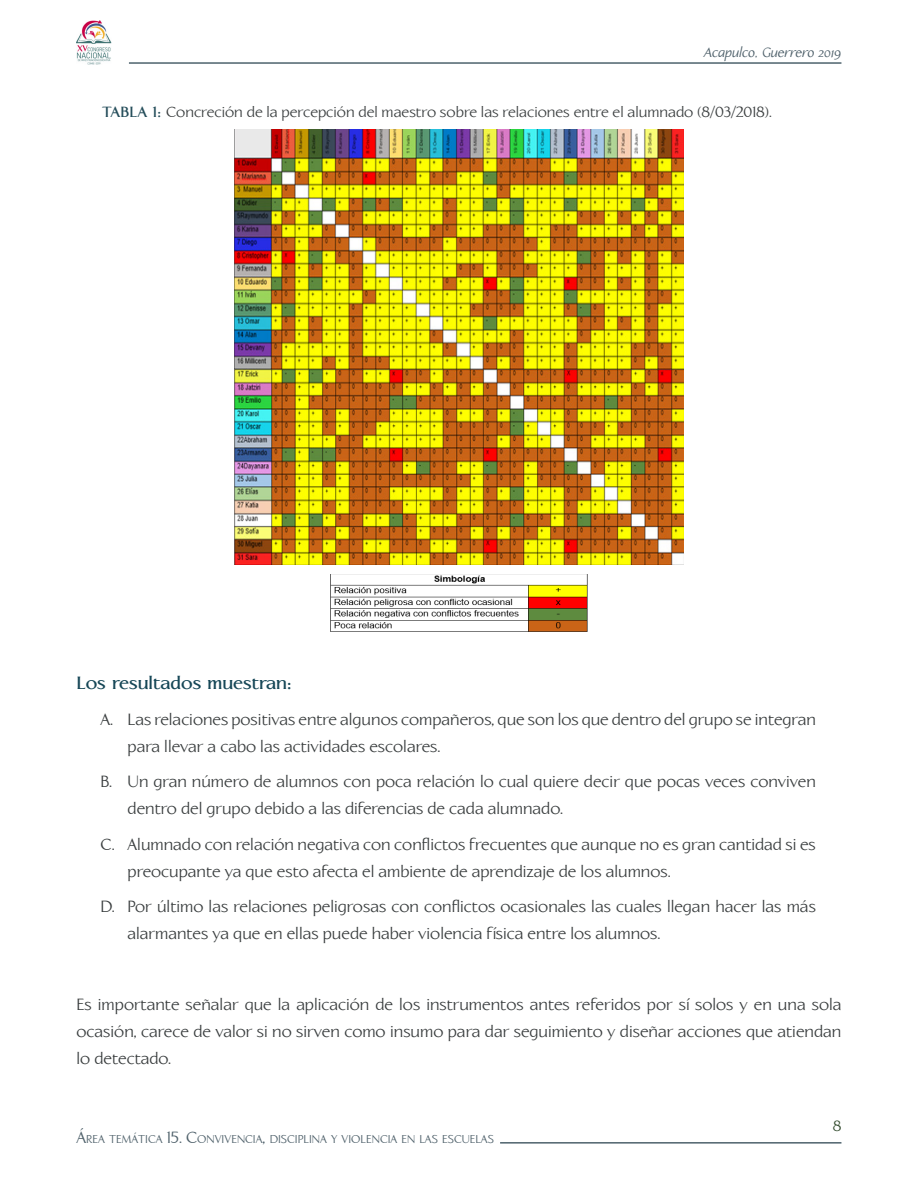
<style>
.page{position:relative;width:918px;height:1188px;background:#fff}
.page>*{position:absolute;margin:0;border:0;box-sizing:border-box;transform-origin:0 0}
.parrafo_general{font:700 18px "Linotype Aperto";color:#164757}
.parrafo_general-2{font:16.5px/27px "Linotype Aperto";color:#383c3d}
.PIES_DE_IMAGEN{font:15px "Linotype Aperto";color:#383c3d}
.t1{font:15px "Linotype Aperto";color:#314a2c}
.t2{font:italic 13.5px "Linotype Aperto";color:#4d5f69}
.t3{font:11.55px "Linotype Aperto";color:#4d5f69}
.s1{font-weight:700;color:#244d5a}
.s2{font-size:16.5px}
</style>
<div class="page">
<hr style="left:500px;top:1142px;width:341px;height:2px;background:#4d626c">
<hr style="left:129px;top:62px;width:712px;height:2px;background:#4d626c">
<img style="left:77px;top:20px;width:34px;height:45px">
<img style="left:330px;top:575px;width:258px;height:57px">
<img style="left:234px;top:129px;width:449px;height:436px">
<p class="t2" style="left:704px;top:44px;width:139px">Acapulco, Guerrero 2019</p>
<p class="PIES_DE_IMAGEN" style="left:102px;top:104px;width:671px"><span class="s1">TABLA 1:</span> Concreción de la percepción del maestro sobre las relaciones entre el alumnado (8/03/2018).</p>
<p class="parrafo_general" style="left:77px;top:673px;width:217px">Los resultados muestran:</p>
<p class="parrafo_general-2" style="left:128px;top:706px;width:690px;text-indent:-27px">A. Las relaciones positivas entre algunos compañeros, que son los que dentro del grupo se integran para llevar a cabo las actividades escolares.</p>
<p class="parrafo_general-2" style="left:128px;top:768px;width:690px;text-indent:-27px">B. Un gran número de alumnos con poca relación lo cual quiere decir que pocas veces conviven dentro del grupo debido a las diferencias de cada alumnado.</p>
<p class="parrafo_general-2" style="left:128px;top:831px;width:690px;text-indent:-27px">C. Alumnado con relación negativa con conflictos frecuentes que aunque no es gran cantidad si es preocupante ya que esto afecta el ambiente de aprendizaje de los alumnos.</p>
<p class="parrafo_general-2" style="left:128px;top:893px;width:690px;text-indent:-27px">D. Por último las relaciones peligrosas con conflictos ocasionales las cuales llegan hacer las más alarmantes ya que en ellas puede haber violencia física entre los alumnos.</p>
<p class="parrafo_general-2" style="left:77px;top:991px;width:766px;text-align:justify">Es importante señalar que la aplicación de los instrumentos antes referidos por sí solos y en una sola ocasión, carece de valor si no sirven como insumo para dar seguimiento y diseñar acciones que atiendan lo detectado.</p>
<p class="t3" style="left:77px;top:1132px;width:419px"><span class="s2">Á</span>REA TEMÁTICA <span class="s2">15. C</span>ONVIVENCIA<span class="s2">,</span> DISCIPLINA Y VIOLENCIA EN LAS ESCUELAS</p>
<p class="t1" style="left:833px;top:1117px;width:10px">8</p>
</div>
